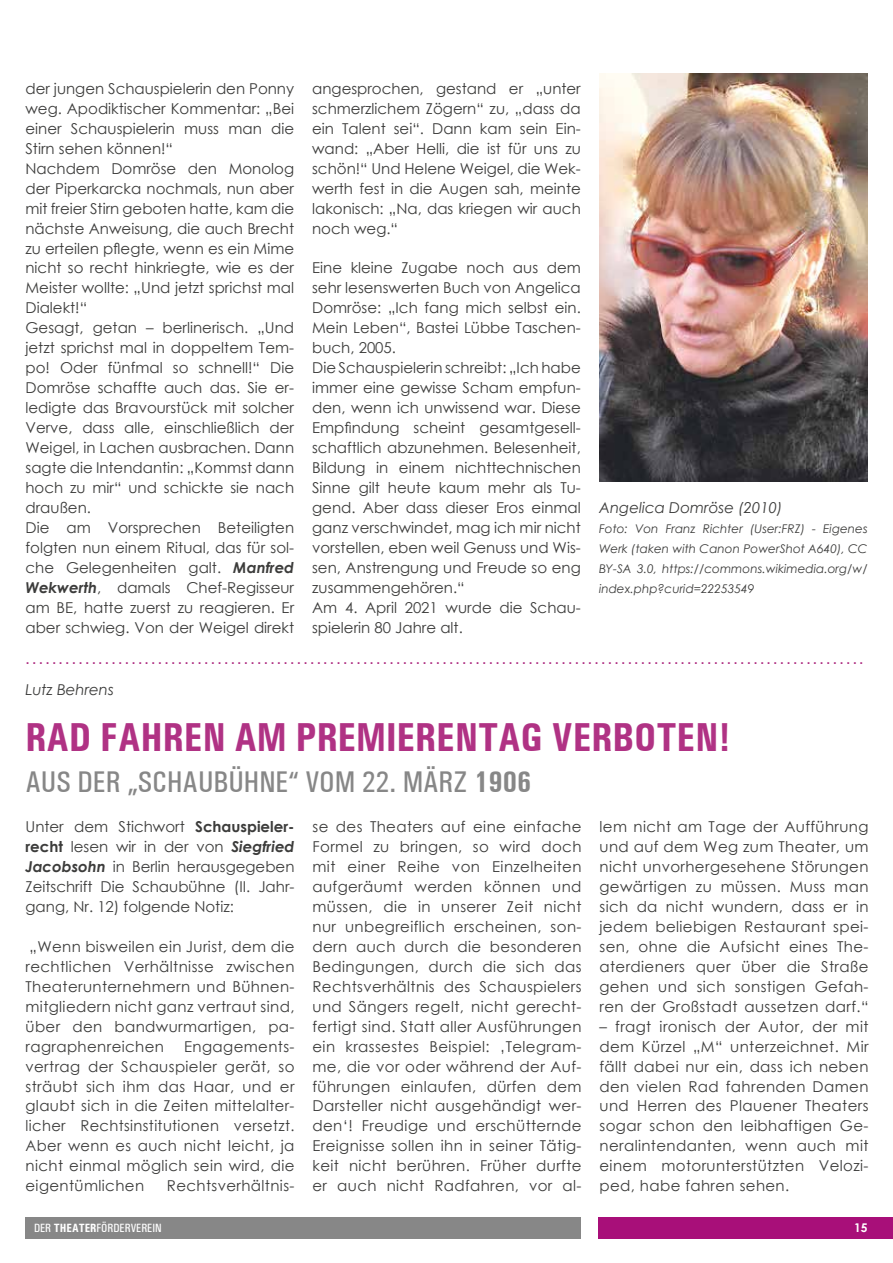
<style>
.page{position:relative;width:893px;height:1263px;background:#fff}
.page>*{position:absolute;margin:0;border:0;box-sizing:border-box;transform-origin:0 0}
.t1{font:700 condensed 40.5px "Univers";color:#b03284}
.t2{font:500 condensed 30px "Univers";color:#878787}
.t3{font:500 condensed 16.5px "Univers";color:#b03284}
.t4{font:15px/20px "Century Gothic";color:#3c3c3b;text-align:justify}
.t5{font:italic 15px "Century Gothic";color:#3c3c3b}
.t6{font:15px "Century Gothic";letter-spacing:.025em;color:#3c3c3b}
.t7{font:italic 12px/20px "Century Gothic";color:#3c3c3b;text-align:justify}
.t8{font:500 condensed 12px "Univers";color:#fff}
.t9{font:700 12px "Century Gothic";color:#fff}
.s1{font-weight:700;font-style:italic}
.s2{font-weight:700}
</style>
<div class="page">
<div style="left:599px;top:1217px;width:294px;height:21px;background:#a80f79"></div>
<div style="left:26px;top:1217px;width:555px;height:21px;background:#878787"></div>
<img style="left:599px;top:73px;width:269px;height:408px">
<p class="t4" style="left:26px;top:78px;width:270px;text-align:left">der jungen Schauspielerin den Ponny weg. Apodiktischer Kommentar: „Bei einer Schauspielerin muss man die Stirn sehen können!“<br>Nachdem Domröse den Monolog der Piperkarcka nochmals, nun aber mit freier Stirn geboten hatte, kam die nächste Anweisung, die auch Brecht zu erteilen pflegte, wenn es ein Mime nicht so recht hinkriegte, wie es der Meister wollte: „Und jetzt sprichst mal Dialekt!“<br>Gesagt, getan – berlinerisch. „Und jetzt sprichst mal in doppeltem Tem&shy;po! Oder fünfmal so schnell!“ Die Domröse schaffte auch das. Sie er&shy;ledigte das Bravourstück mit solcher Verve, dass alle, einschließlich der Weigel, in Lachen ausbrachen. Dann sagte die Intendantin: „Kommst dann hoch zu mir“ und schickte sie nach draußen.<br>Die am Vorsprechen Beteiligten folgten nun einem Ritual, das für sol&shy;che Gelegenheiten galt. <span class="s1">Manfred Wekwerth</span>, damals Chef-Regisseur am BE, hatte zuerst zu reagieren. Er aber schwieg. Von der Weigel direkt</p>
<p class="t4" style="left:312px;top:78px;width:270px">angesprochen, gestand er „unter schmerzlichem Zögern“ zu, „dass da ein Talent sei“. Dann kam sein Ein&shy;wand: „Aber Helli, die ist für uns zu schön!“ Und Helene Weigel, die Wek&shy;werth fest in die Augen sah, meinte lakonisch: „Na, das kriegen wir auch noch weg.“</p>
<p class="t4" style="left:312px;top:258px;width:270px;text-align:left">Eine kleine Zugabe noch aus dem sehr lesenswerten Buch von Angelica<br>Domröse: „Ich fang mich selbst ein.<br>Mein Leben“, Bastei Lübbe Taschen&shy;buch, 2005.<br>Die Schauspielerin schreibt: „Ich habe immer eine gewisse Scham empfun&shy;den, wenn ich unwissend war. Diese<br>Empfindung scheint gesamtgesell&shy;schaftlich abzunehmen. Belesenheit,<br>Bildung in einem nichttechnischen<br>Sinne gilt heute kaum mehr als Tu&shy;gend. Aber dass dieser Eros einmal ganz verschwindet, mag ich mir nicht vorstellen, eben weil Genuss und Wis&shy;sen, Anstrengung und Freude so eng zusammengehören.“<br>Am 4. April 2021 wurde die Schau&shy;spielerin 80 Jahre alt.</p>
<p class="t5" style="left:599px;top:497px;width:185px">Angelica Domröse (2010)</p>
<p class="t7" style="left:599px;top:518px;width:270px">Foto: Von Franz Richter (User:FRZ) - Eigenes Werk (taken with Canon PowerShot A640), CC BY-SA 3.0, https://commons.wikimedia.org/w/ index.php?curid=22253549</p>
<p class="t3" style="left:26px;top:649px;width:839px">...............................................................................................................................</p>
<p class="t5" style="left:26px;top:679px;width:90px">Lutz Behrens</p>
<h1 class="t1" style="left:26px;top:713px;width:706px">RAD FAHREN AM PREMIERENTAG VERBOTEN!</h1>
<h2 class="t2" style="left:26px;top:764px;width:508px">AUS DER „SCHAUBÜHNE“ VOM 22. MÄRZ <span class="s2">1906</span></h2>
<p class="t4" style="left:26px;top:816px;width:270px">Unter dem Stichwort <span class="s2">Schauspieler&shy;recht</span> lesen wir in der von <span class="s1">Siegfried Jacobsohn</span> in Berlin herausgegeben Zeitschrift Die Schaubühne (II. Jahr&shy;gang, Nr. 12) folgende Notiz:</p>
<p class="t4" style="left:26px;top:936px;width:271px">„Wenn bisweilen ein Jurist, dem die rechtlichen Verhältnisse zwischen Theaterunternehmern und Bühnen&shy;mitgliedern nicht ganz vertraut sind, über den bandwurmartigen, pa&shy;ragraphenreichen</p>
<p class="t4" style="left:312px;top:816px;width:271px">se des Theaters auf eine einfache Formel zu bringen, so wird doch mit einer Reihe von Einzelheiten aufgeräumt werden können und müssen, die in unserer Zeit nicht nur unbegreiflich erscheinen, son&shy;dern auch durch die besonderen Bedingungen, durch die sich das Rechtsverhältnis des Schauspielers und Sängers regelt, nicht gerecht&shy;fertigt sind. Statt aller Ausführungen ein krassestes Beispiel: ‚Telegram&shy;me, die vor oder während der Auf&shy;führungen einlaufen, dürfen dem Darsteller nicht ausgehändigt wer&shy;den‘! Freudige und erschütternde Ereignisse sollen ihn in seiner Tätig&shy;keit nicht berühren. Früher durfte er auch nicht Radfahren, vor al-</p>
<p class="t4" style="left:599px;top:816px;width:271px">lem nicht am Tage der Aufführung und auf dem Weg zum Theater, um nicht unvorhergesehene Störungen gewärtigen zu müssen. Muss man sich da nicht wundern, dass er in jedem beliebigen Restaurant spei&shy;sen, ohne die Aufsicht eines The&shy;aterdieners quer über die Straße gehen und sich sonstigen Gefah&shy;ren der Großstadt aussetzen darf.“</p>
<p class="t4" style="left:599px;top:1016px;width:271px">– fragt ironisch der Autor, der mit dem Kürzel „M“ unterzeichnet. Mir fällt dabei nur ein, dass ich neben den vielen Rad fahrenden Damen und Herren des Plauener Theaters sogar schon den leibhaftigen Ge&shy;neralintendanten, wenn auch mit einem motorunterstützten Velozi&shy;ped, habe fahren sehen.</p>
<p class="t4" style="left:26px;top:1036px;width:271px;text-indent:159px">Engagements&shy;vertrag der Schauspieler gerät, so sträubt sich ihm das Haar, und er glaubt sich in die Zeiten mittelalter&shy;licher Rechtsinstitutionen versetzt.<br>Aber wenn es auch nicht leicht, ja nicht einmal möglich sein wird, die eigentümlichen</p>
<p class="t6" style="left:167px;top:1175px;width:129px">Rechtsverhältnis-</p>
<p class="t8" style="left:34px;top:1221px;width:129px">DER <span class="s2">THEATER</span>FÖRDERVEREIN</p>
<p class="t9" style="left:854px;top:1219px;width:15px">15</p>
</div>
